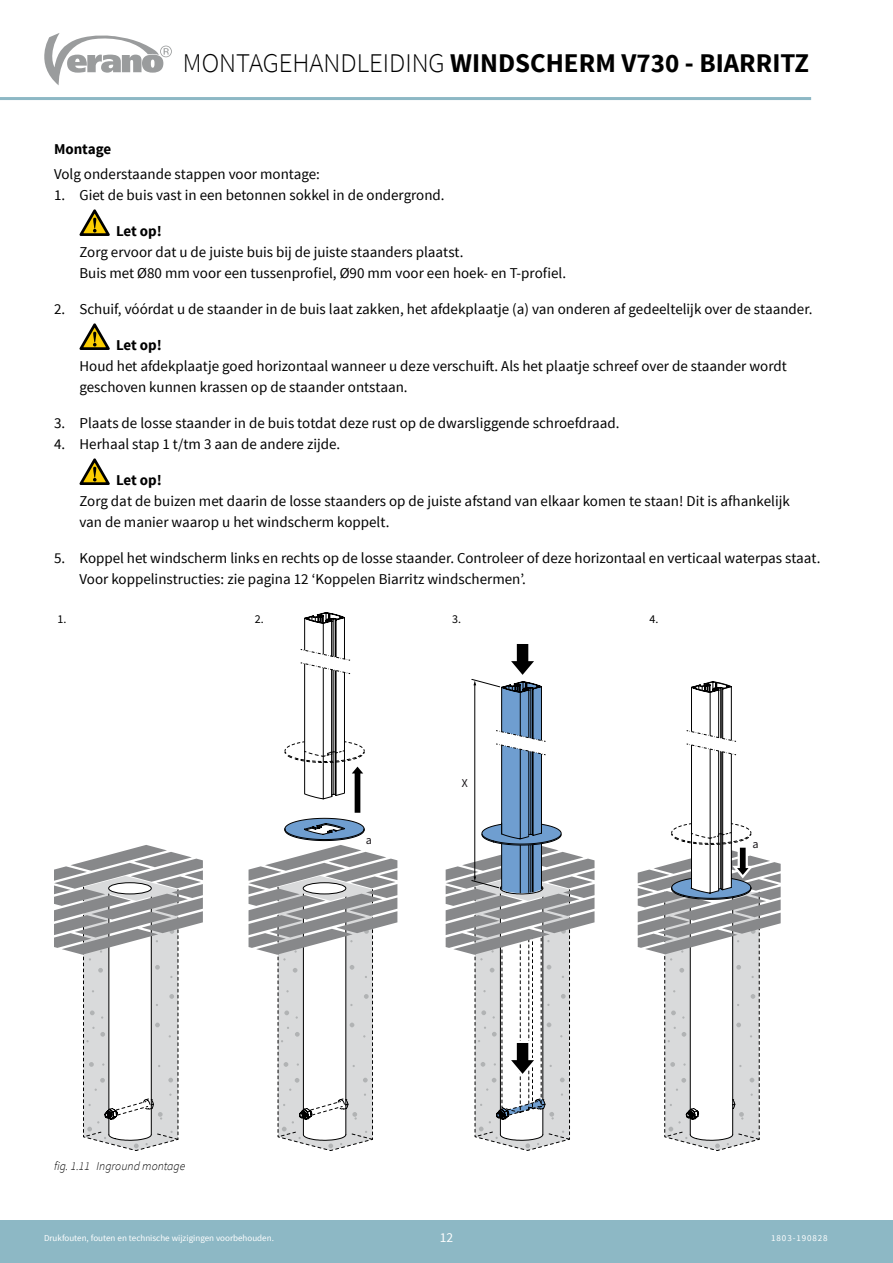
<style>
.page{position:relative;width:893px;height:1263px;background:#fff}
.page>*{position:absolute;margin:0;border:0;box-sizing:border-box;transform-origin:0 0}
.t1{font:700 27px "Source Sans Pro";color:#000}
.t2{font:15px/21px "Source Sans Pro";color:#000}
.t3{font:700 15px "Source Sans Pro";letter-spacing:-.01em;color:#000}
.t4{font:13.5px "Source Sans Pro";color:#fff}
.t5{font:italic 300 12px "Source Sans Pro";color:#000}
.t6{font:12px "Source Sans Pro";color:#000}
.t7{font:12px "Source Sans Pro";color:#1a161a}
.t8{font:9px "Source Sans Pro";color:#fff}
.t9{font:9px "Source Sans Pro";letter-spacing:.1em;color:#fff}
.s1{font-weight:300}
</style>
<div class="page">
<svg style="left:44px;top:33px;width:128px;height:52px"></svg>
<hr style="left:0;top:97px;width:811px;height:3px;background:#8db8c5">
<div style="left:0;top:1220px;width:893px;height:43px;background:#8db8c5"></div>
<svg style="left:79px;top:209px;width:31px;height:27px"></svg>
<svg style="left:79px;top:323px;width:31px;height:27px"></svg>
<svg style="left:79px;top:458px;width:31px;height:27px"></svg>
<svg style="left:638px;top:681px;width:143px;height:470px"></svg>
<svg style="left:54px;top:845px;width:149px;height:306px"></svg>
<div style="left:109px;top:883px;width:42px;height:11px;background:#fff;border-radius:50%"></div>
<div style="left:108px;top:882px;width:43px;height:12px;border:1px solid #000;border-radius:50%"></div>
<svg style="left:249px;top:612px;width:148px;height:539px"></svg>
<svg style="left:446px;top:644px;width:148px;height:507px"></svg>
<h1 class="t1" style="left:183px;top:46px;width:628px"><span class="s1">MONTAGEHANDLEIDING</span> WINDSCHERM V730 - BIARRITZ</h1>
<p class="t3" style="left:54px;top:139px;width:59px">Montage</p>
<p class="t2" style="left:54px;top:164px;width:267px">Volg onderstaande stappen voor montage:</p>
<p class="t2" style="left:54px;top:185px;width:392px">1. Giet de buis vast in een betonnen sokkel in de ondergrond.</p>
<p class="t3" style="left:116px;top:221px;width:47px">Let op!</p>
<p class="t2" style="left:80px;top:242px;width:488px">Zorg ervoor dat u de juiste buis bij de juiste staanders plaatst.<br>Buis met Ø80 mm voor een tussenprofiel, Ø90 mm voor een hoek- en T-profiel.</p>
<p class="t2" style="left:54px;top:299px;width:760px">2. Schuif, vóórdat u de staander in de buis laat zakken, het afdekplaatje (a) van onderen af gedeeltelijk over de staander.</p>
<p class="t3" style="left:116px;top:335px;width:47px">Let op!</p>
<p class="t2" style="left:80px;top:356px;width:709px">Houd het afdekplaatje goed horizontaal wanneer u deze verschuift. Als het plaatje schreef over de staander wordt geschoven kunnen krassen op de staander ontstaan.</p>
<p class="t2" style="left:54px;top:413px;width:567px">3. Plaats de losse staander in de buis totdat deze rust op de dwarsliggende schroefdraad.</p>
<p class="t2" style="left:54px;top:434px;width:288px">4. Herhaal stap 1 t/tm 3 aan de andere zijde.</p>
<p class="t3" style="left:116px;top:470px;width:47px">Let op!</p>
<p class="t2" style="left:80px;top:491px;width:712px">Zorg dat de buizen met daarin de losse staanders op de juiste afstand van elkaar komen te staan! Dit is afhankelijk van de manier waarop u het windscherm koppelt.</p>
<p class="t2" style="left:80px;top:548px;width:742px;text-indent:-26px">5. Koppel het windscherm links en rechts op de losse staander. Controleer of deze horizontaal en verticaal waterpas staat.<br>Voor koppelinstructies: zie pagina 12 ‘Koppelen Biarritz windschermen’.</p>
<p class="t6" style="left:58px;top:611px;width:10px">1.</p>
<p class="t6" style="left:255px;top:611px;width:10px">2.</p>
<p class="t6" style="left:452px;top:611px;width:10px">3.</p>
<p class="t6" style="left:650px;top:611px;width:10px">4.</p>
<p class="t5" style="left:54px;top:1159px;width:133px">fig. 1.11 Inground montage</p>
<p class="t7" style="left:366px;top:832px;width:8px">a</p>
<p class="t7" style="left:752px;top:836px;width:8px">a</p>
<p class="t8" style="left:44px;top:1233px;width:231px">Drukfouten, fouten en technische wijzigingen voorbehouden.</p>
<p class="t4" style="left:440px;top:1229px;width:15px">12</p>
<p class="t9" style="left:771px;top:1233px;width:58px">1803-190828</p>
</div>
